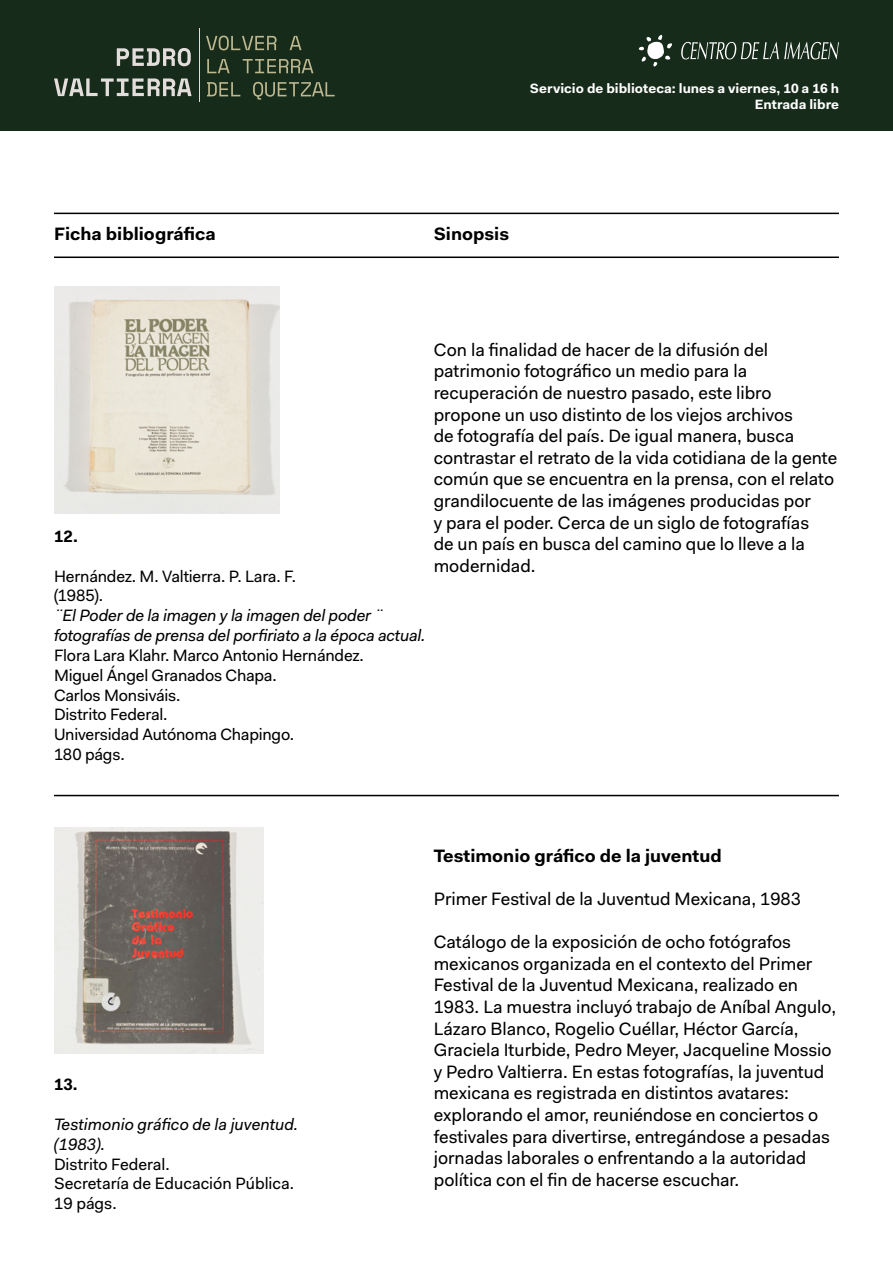
<style>
.page{position:relative;width:893px;height:1263px;background:#fff}
.page>*{position:absolute;margin:0;border:0;box-sizing:border-box;transform-origin:0 0}
.t1{font:18px/21.6px "Fakt Pro";color:#000}
.t2{font:700 18px "Fakt Pro";color:#000}
.t3{font:16.5px/19.8px "Fakt Pro";letter-spacing:-.01em;color:#000}
.t4{font:italic 16.5px/19.8px "Fakt Pro";letter-spacing:-.01em;color:#000}
.t5{font:700 16.5px "Fakt Pro";color:#000}
.t6{font:700 13.5px/16.2px "Fakt Pro";color:#fff;text-align:right}
</style>
<div class="page">
<div style="left:0;top:0;width:893px;height:131px;background:#172b1a"></div>
<hr style="left:200px;top:29px;width:1px;height:73px;background:#e3dedb">
<svg style="left:117px;top:48px;width:74px;height:18px"></svg>
<svg style="left:54px;top:78px;width:138px;height:18px"></svg>
<svg style="left:206px;top:36px;width:71px;height:14px"></svg>
<svg style="left:290px;top:36px;width:11px;height:14px"></svg>
<svg style="left:207px;top:59px;width:23px;height:14px"></svg>
<svg style="left:243px;top:59px;width:70px;height:14px"></svg>
<svg style="left:207px;top:82px;width:33px;height:14px"></svg>
<svg style="left:253px;top:82px;width:82px;height:18px"></svg>
<svg style="left:681px;top:42px;width:158px;height:17px"></svg>
<svg style="left:639px;top:35px;width:33px;height:32px"></svg>
<hr style="left:54px;top:795px;width:785px;height:1px;background:#000">
<img style="left:54px;top:286px;width:225px;height:227px">
<img style="left:54px;top:827px;width:209px;height:227px">
<hr style="left:54px;top:256px;width:785px;height:2px;background:#000">
<hr style="left:54px;top:213px;width:785px;height:1px;background:#000">
<p class="t6" style="left:530px;top:80px;width:310px">Servicio de biblioteca: lunes a viernes, 10 a 16 h<br>Entrada libre</p>
<p class="t2" style="left:54px;top:222px;width:163px">Ficha bibliográfica</p>
<p class="t2" style="left:434px;top:222px;width:77px">Sinopsis</p>
<p class="t5" style="left:54px;top:525px;width:25px">12.</p>
<p class="t3" style="left:54px;top:566px;width:244px">Hernández. M. Valtierra. P. Lara. F. (1985).</p>
<p class="t4" style="left:54px;top:606px;width:373px">¨El Poder de la imagen y la imagen del poder ¨ fotografías de prensa del porfiriato a la época actual.</p>
<p class="t3" style="left:54px;top:645px;width:311px">Flora Lara Klahr. Marco Antonio Hernández.<br>Miguel Ángel Granados Chapa.<br>Carlos Monsiváis.<br>Distrito Federal.<br>Universidad Autónoma Chapingo.<br>180 págs.</p>
<p class="t1" style="left:434px;top:339px;width:405px">Con la finalidad de hacer de la difusión del patrimonio fotográfico un medio para la recuperación de nuestro pasado, este libro propone un uso distinto de los viejos archivos<br>de fotografía del país. De igual manera, busca contrastar el retrato de la vida cotidiana de la gente común que se encuentra en la prensa, con el relato grandilocuente de las imágenes producidas por<br>y para el poder. Cerca de un siglo de fotografías<br>de un país en busca del camino que lo lleve a la modernidad.</p>
<p class="t5" style="left:54px;top:1074px;width:25px">13.</p>
<p class="t4" style="left:54px;top:1114px;width:246px">Testimonio gráfico de la juventud. (1983).</p>
<p class="t3" style="left:54px;top:1154px;width:242px">Distrito Federal.<br>Secretaría de Educación Pública.<br>19 págs.</p>
<p class="t2" style="left:434px;top:844px;width:290px">Testimonio gráfico de la juventud</p>
<p class="t1" style="left:434px;top:888px;width:369px">Primer Festival de la Juventud Mexicana, 1983</p>
<p class="t1" style="left:434px;top:931px;width:404px">Catálogo de la exposición de ocho fotógrafos mexicanos organizada en el contexto del Primer Festival de la Juventud Mexicana, realizado en 1983. La muestra incluyó trabajo de Aníbal Angulo, Lázaro Blanco, Rogelio Cuéllar, Héctor García, Graciela Iturbide, Pedro Meyer, Jacqueline Mossio y Pedro Valtierra. En estas fotografías, la juventud mexicana es registrada en distintos avatares: explorando el amor, reuniéndose en conciertos o festivales para divertirse, entregándose a pesadas jornadas laborales o enfrentando a la autoridad política con el fin de hacerse escuchar.</p>
</div>
